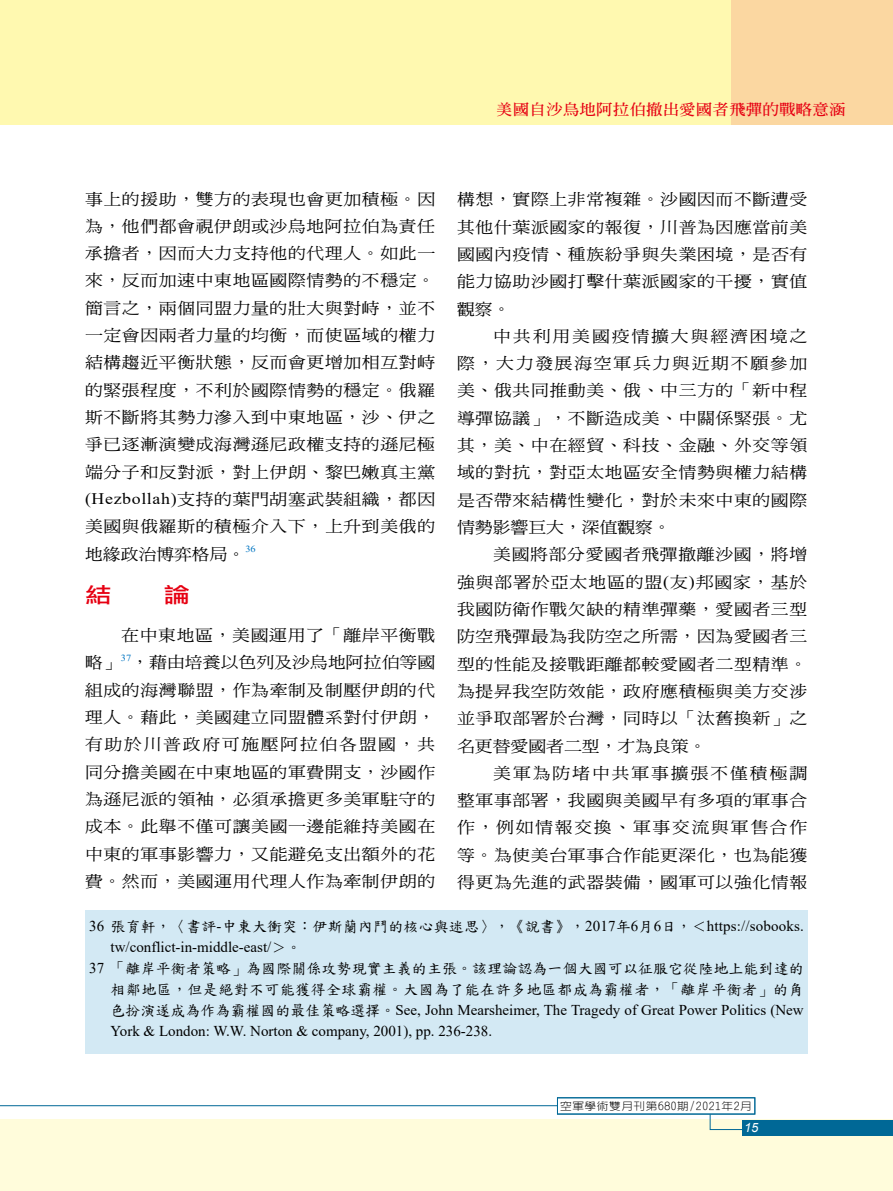
<style>
.page{position:relative;width:893px;height:1191px;background:#fff}
.page>*{position:absolute;margin:0;border:0;box-sizing:border-box;transform-origin:0 0}
.t1{font:21px "DF Li Hei Md HK BF";color:#e60012;scale:1.25 1}
.t2{font:16.05px/27.3px "DF Ming W5 WIN BF";letter-spacing:.035em;color:#000;text-align:justify;scale:1.11 1}
.t3{font:15px/21px "DF Kai Shu SB Estd BF";letter-spacing:.01em;color:#000}
.t4{font:15px/21px "Times New Roman";color:#000}
.t5{font:700 15px "Inn Ming";color:#e60012;scale:1.11 1}
.t6{font:italic 12.75px "Arial";color:#fff}
.t7{font:300 10.5px "Lin Gothic";letter-spacing:.05em;color:#000;scale:1.11 1}
.s1{font-family:"DF Kai Shu SB Estd BF"}
.s2{font-family:"Times New Roman"}
</style>
<div class="page">
<div style="left:0;top:0;width:893px;height:125px;background:#fff9b0"></div>
<div style="left:731px;top:0;width:162px;height:125px;background:#fbd7a1"></div>
<div style="left:0;top:1119px;width:893px;height:72px;background:#fffcdb"></div>
<div style="left:85px;top:910px;width:723px;height:144px;background:#d3e9f4"></div>
<hr style="left:0;top:1105px;width:557px;height:1px;background:#006896">
<svg style="left:709px;top:1114px;width:34px;height:16px"></svg>
<div style="left:742px;top:1120px;width:151px;height:15px;background:#006896"></div>
<div style="left:557px;top:1097px;width:198px;height:17px;border:1px solid #006896"></div>
<p class="t5" style="left:496px;top:102px;width:316px">美國自沙烏地阿拉伯撤出愛國者飛彈的戰略意涵</p>
<p class="t2" style="left:85px;top:185px;width:317px">事上的援助<span class="s1">，</span>雙方的表現也會更加積極<span class="s1">。</span>因為<span class="s1">，</span>他們都會視伊朗或沙烏地阿拉伯為責任承擔者<span class="s1">，</span>因而大力支持他的代理人<span class="s1">。</span>如此一來<span class="s1">，</span>反而加速中東地區國際情勢的不穩定<span class="s1">。</span>簡言之<span class="s1">，</span>兩個同盟力量的壯大與對峙<span class="s1">，</span>並不一定會因兩者力量的均衡<span class="s1">，</span>而使區域的權力結構趨近平衡狀態<span class="s1">，</span>反而會更增加相互對峙的緊張程度<span class="s1">，</span>不利於國際情勢的穩定<span class="s1">。</span>俄羅斯不斷將其勢力滲入到中東地區<span class="s1">，</span>沙<span class="s1">、</span>伊之爭已逐漸演變成海灣遜尼政權支持的遜尼極端分子和反對派<span class="s1">，</span>對上伊朗<span class="s1">、</span>黎巴嫩真主黨<span class="s2">(Hezbollah)</span>支持的葉門胡塞武裝組織<span class="s1">，</span>都因美國與俄羅斯的積極介入下<span class="s1">，</span>上升到美俄的地緣政治博弈格局<span class="s1">。</span><sup>36</sup></p>
<h1 class="t1" style="left:85px;top:584px;width:85px">結　　論</h1>
<p class="t2" style="left:85px;top:621px;width:317px;text-indent:36px">在中東地區<span class="s1">，</span>美國運用了<span class="s1">「</span>離岸平衡戰略<span class="s1">」</span><sup>37</sup><span class="s1">，</span>藉由培養以色列及沙烏地阿拉伯等國組成的海灣聯盟<span class="s1">，</span>作為牽制及制壓伊朗的代理人<span class="s1">。</span>藉此<span class="s1">，</span>美國建立同盟體系對付伊朗<span class="s1">，</span>有助於川普政府可施壓阿拉伯各盟國<span class="s1">，</span>共同分擔美國在中東地區的軍費開支<span class="s1">，</span>沙國作為遜尼派的領袖<span class="s1">，</span>必須承擔更多美軍駐守的成本<span class="s1">。</span>此舉不僅可讓美國一邊能維持美國在中東的軍事影響力<span class="s1">，</span>又能避免支出額外的花費<span class="s1">。</span>然而<span class="s1">，</span>美國運用代理人作為牽制伊朗的</p>
<p class="t2" style="left:457px;top:186px;width:317px">構想<span class="s1">，</span>實際上非常複雜<span class="s1">。</span>沙國因而不斷遭受其他什葉派國家的報復<span class="s1">，</span>川普為因應當前美國國內疫情<span class="s1">、</span>種族紛爭與失業困境<span class="s1">，</span>是否有能力協助沙國打擊什葉派國家的干擾<span class="s1">，</span>實值觀察<span class="s1">。</span></p>
<p class="t2" style="left:457px;top:322px;width:317px;text-indent:36px">中共利用美國疫情擴大與經濟困境之際<span class="s1">，</span>大力發展海空軍兵力與近期不願參加美<span class="s1">、</span>俄共同推動美<span class="s1">、</span>俄<span class="s1">、</span>中三方的<span class="s1">「</span>新中程導彈協議<span class="s1">」，</span>不斷造成美<span class="s1">、</span>中關係緊張<span class="s1">。</span>尤其<span class="s1">，</span>美<span class="s1">、</span>中在經貿<span class="s1">、</span>科技<span class="s1">、</span>金融<span class="s1">、</span>外交等領域的對抗<span class="s1">，</span>對亞太地區安全情勢與權力結構是否帶來結構性變化<span class="s1">，</span>對於未來中東的國際情勢影響巨大<span class="s1">，</span>深值觀察<span class="s1">。</span></p>
<p class="t2" style="left:457px;top:541px;width:317px;text-indent:36px">美國將部分愛國者飛彈撤離沙國<span class="s1">，</span>將增強與部署於亞太地區的盟<span class="s2">(</span>友<span class="s2">)</span>邦國家<span class="s1">，</span>基於我國防衛作戰欠缺的精準彈藥<span class="s1">，</span>愛國者三型防空飛彈最為我防空之所需<span class="s1">，</span>因為愛國者三型的性能及接戰距離都較愛國者二型精準<span class="s1">。</span>為提昇我空防效能<span class="s1">，</span>政府應積極與美方交涉並爭取部署於台灣<span class="s1">，</span>同時以<span class="s1">「</span>汰舊換新<span class="s1">」</span>之名更替愛國者二型<span class="s1">，</span>才為良策<span class="s1">。</span></p>
<p class="t2" style="left:457px;top:759px;width:317px;text-indent:36px">美軍為防堵中共軍事擴張不僅積極調整軍事部署<span class="s1">，</span>我國與美國早有多項的軍事合作<span class="s1">，</span>例如情報交換<span class="s1">、</span>軍事交流與軍售合作等<span class="s1">。</span>為使美台軍事合作能更深化<span class="s1">，</span>也為能獲得更為先進的武器裝備<span class="s1">，</span>國軍可以強化情報</p>
<p class="t3" style="left:89px;top:915px;width:716px"><span class="s2">36</span> 張育軒，〈書評<span class="s2">-</span>中東大衝突：伊斯蘭內鬥的核心與迷思〉，《說書》，<span class="s2">2017</span>年<span class="s2">6</span>月<span class="s2">6</span>日，＜<span class="s2">https://sobooks.</span></p>
<p class="t4" style="left:111px;top:935px;width:192px">tw/conflict-in-middle-east/<span class="s1">＞。</span></p>
<p class="t3" style="left:111px;top:957px;width:703px;text-indent:-21px"><span class="s2">37</span> 「離岸平衡者策略」為國際關係攻勢現實主義的主張。該理論認為一個大國可以征服它從陸地上能到達的相鄰地區，但是絕對不可能獲得全球霸權。大國為了能在許多地區都成為霸權者，「離岸平衡者」的角</p>
<p class="t4" style="left:111px;top:998px;width:695px"><span class="s1">色扮演遂成為作為霸權國的最佳策略選擇。</span>See, John Mearsheimer, The Tragedy of Great Power Politics (New<br>York &amp; London: W.W. Norton &amp; company, 2001), pp. 236-238.</p>
<p class="t7" style="left:560px;top:1100px;width:174px">空軍學術雙月刊第680期/2021年2月</p>
<p class="t6" style="left:744px;top:1119px;width:16px">15</p>
</div>
